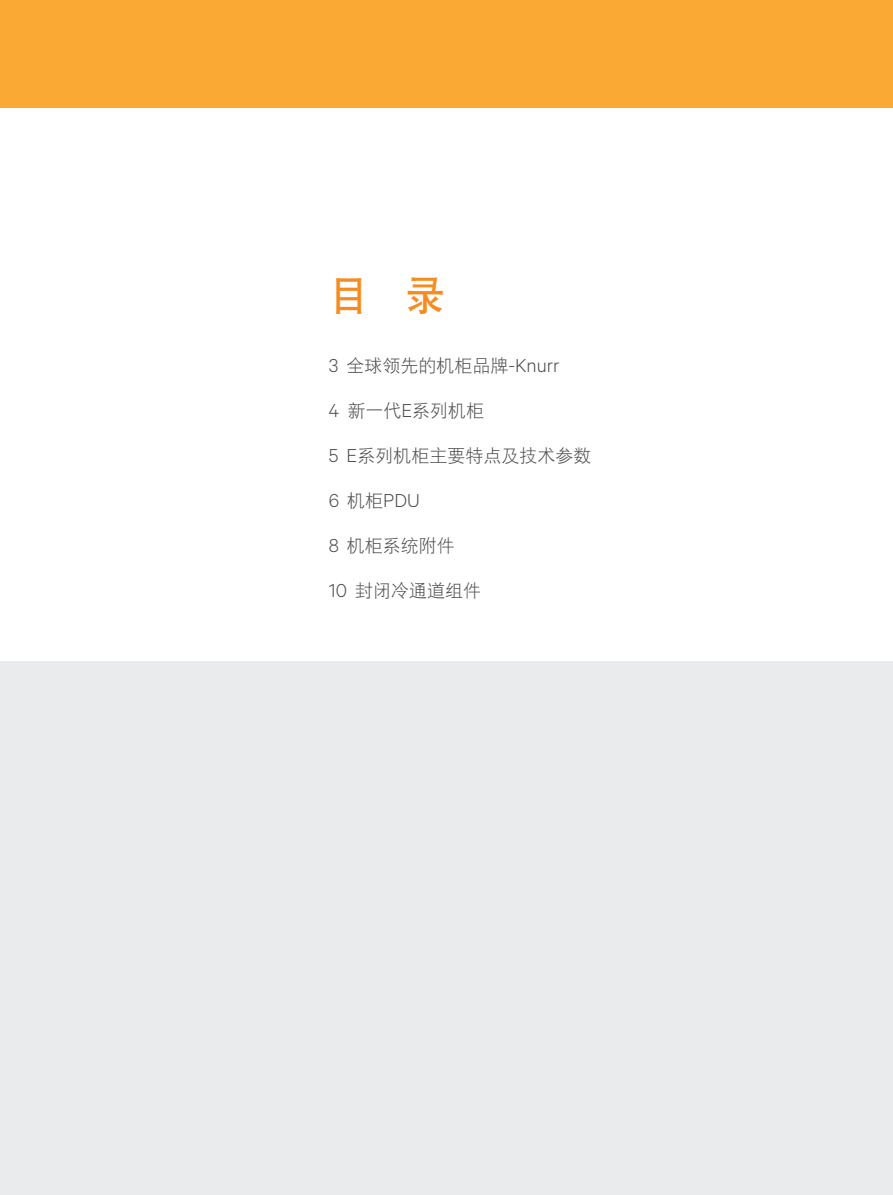
<style>
.page{position:relative;width:893px;height:1195px;background:#fff}
.page>*{position:absolute;margin:0;border:0;box-sizing:border-box;transform-origin:0 0}
.t1{font:40.5px "DF Hei GB W7";color:#f68b1f}
.t2{font:18px "DF Hei GB W3";color:#4b4c4d}
.t3{font:300 18px "Calibre";color:#4b4c4d}
.s1{font-family:"Calibre";font-weight:300}
.s2{font-family:"DF Hei GB W3";font-weight:400}
</style>
<div class="page">
<div style="left:0;top:0;width:893px;height:108px;background:#faaa34"></div>
<div style="left:0;top:662px;width:893px;height:533px;background:#eaebec"></div>
<h1 class="t1" style="left:329px;top:273px;width:118px">目 录</h1>
<p class="t2" style="left:329px;top:355px;width:232px"><span class="s1">3</span> 全球领先的机柜品牌<span class="s1">-Knurr</span></p>
<p class="t2" style="left:329px;top:400px;width:157px"><span class="s1">4</span> 新一代<span class="s1">E</span>系列机柜</p>
<p class="t2" style="left:329px;top:445px;width:264px"><span class="s1">5 E</span>系列机柜主要特点及技术参数</p>
<p class="t3" style="left:329px;top:488px;width:92px">6 <span class="s2">机柜</span>PDU</p>
<p class="t2" style="left:329px;top:535px;width:128px"><span class="s1">8</span> 机柜系统附件</p>
<p class="t2" style="left:329px;top:580px;width:154px"><span class="s1">10</span> 封闭冷通道组件</p>
</div>
